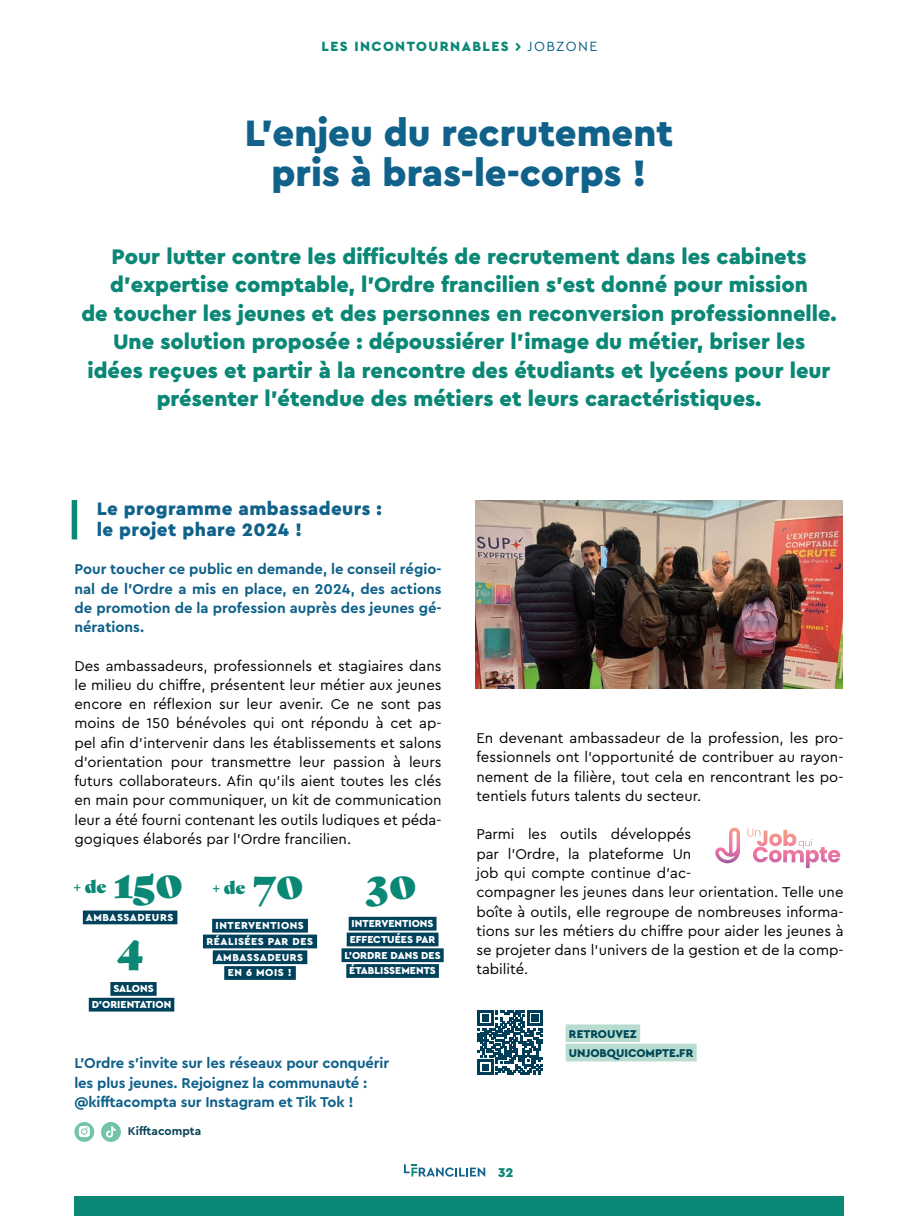
<style>
.page{position:relative;width:918px;height:1216px;background:#fff}
.page>*{position:absolute;margin:0;border:0;box-sizing:border-box;transform-origin:0 0}
.Text_2{font:40.95px "Gastromond";letter-spacing:-.01em;color:#0b8776}
.t1{font:900 38.5px "Cera Pro";color:#10628b}
.t2{font:900 22.05px/28.3px "Cera Pro";color:#0b8776;text-align:center}
.INNEST_INTERTITRE{font:900 18.9px "Cera Pro";letter-spacing:.02em;color:#10628b}
.Text_2-2{font:17.5px "Gastromond";color:#0b8776}
.t3{font:14.88px/19.2px "Cera Pro";color:#000;text-align:justify}
.t4{font:700 14.88px/19.2px "Cera Pro";letter-spacing:-.01em;color:#10628b;text-align:justify}
.t5{font:900 14px "Cera Pro";letter-spacing:.1em;color:#0b8776}
.t6{font:14px "Cera Pro";letter-spacing:.1em;color:#10628b}
.t7{font:900 13.47px "Cera Pro";color:#0b8776}
.t8{font:700 11.9px "Cera Pro";color:#0a4459}
.t9{font:900 11.72px "Cera Pro";color:#004859}
.Text_2-3{font:900 10.67px/15.8px "Cera Pro";color:#fff;text-align:center}
.Text_2-4{font:900 10.67px "Cera Pro";letter-spacing:.05em;color:#fff}
</style>
<div class="page">
<div style="left:72px;top:500px;width:5px;height:39px;background:#0b8776"></div>
<div style="left:566px;top:1024px;width:74px;height:18px;background:#b8ddd0"></div>
<div style="left:566px;top:1043px;width:130px;height:18px;background:#b8ddd0"></div>
<svg style="left:515px;top:43px;width:6px;height:8px"></svg>
<svg style="left:404px;top:1164px;width:81px;height:12px"></svg>
<div style="left:74px;top:1196px;width:769px;height:19px;background:#0b8776"></div>
<img style="left:475px;top:500px;width:367px;height:188px">
<div style="left:83px;top:910px;width:94px;height:14px;background:#00425b"></div>
<div style="left:212px;top:918px;width:96px;height:14px;background:#00425b"></div>
<div style="left:203px;top:934px;width:114px;height:14px;background:#00425b"></div>
<div style="left:213px;top:950px;width:94px;height:14px;background:#00425b"></div>
<div style="left:224px;top:966px;width:72px;height:13px;background:#00425b"></div>
<div style="left:349px;top:916px;width:87px;height:14px;background:#00425b"></div>
<div style="left:347px;top:932px;width:91px;height:14px;background:#00425b"></div>
<div style="left:341px;top:948px;width:103px;height:14px;background:#00425b"></div>
<div style="left:346px;top:964px;width:93px;height:13px;background:#00425b"></div>
<div style="left:110px;top:982px;width:47px;height:13px;background:#00425b"></div>
<div style="left:89px;top:997px;width:85px;height:14px;background:#00425b"></div>
<svg style="left:747px;top:828px;width:65px;height:20px"></svg>
<svg style="left:715px;top:827px;width:25px;height:36px"></svg>
<svg style="left:74px;top:1121px;width:20px;height:20px"></svg>
<svg style="left:79px;top:1125px;width:11px;height:11px"></svg>
<svg style="left:101px;top:1122px;width:20px;height:19px"></svg>
<svg style="left:478px;top:1010px;width:65px;height:65px"></svg>
<p class="t5" style="left:321px;top:37px;width:189px">LES INCONTOURNABLES</p>
<p class="t6" style="left:527px;top:37px;width:71px">JOBZONE</p>
<p class="t1" style="left:245px;top:107px;width:430px">L’enjeu du recrutement</p>
<p class="t1" style="left:271px;top:148px;width:377px">pris à bras-le-corps !</p>
<p class="t2" style="left:81px;top:242px;width:757px">Pour lutter contre les difficultés de recrutement dans les cabinets d’expertise comptable, l’Ordre francilien s’est donné pour mission<br>de toucher les jeunes et des personnes en reconversion professionnelle.<br>Une solution proposée : dépoussiérer l’image du métier, briser les<br>idées reçues et partir à la rencontre des étudiants et lycéens pour leur présenter l’étendue des métiers et leurs caractéristiques.</p>
<p class="INNEST_INTERTITRE" style="left:97px;top:496px;width:286px">Le programme ambassadeurs :</p>
<p class="INNEST_INTERTITRE" style="left:97px;top:517px;width:207px">le projet phare 2024 !</p>
<p class="t4" style="left:74px;top:559px;width:369px">Pour toucher ce public en demande, le conseil régio&shy;nal de l’Ordre a mis en place, en 2024, des actions de promotion de la profession auprès des jeunes gé&shy;nérations.</p>
<p class="t3" style="left:74px;top:655px;width:369px">Des ambassadeurs, professionnels et stagiaires dans le milieu du chiffre, présentent leur métier aux jeunes encore en réflexion sur leur avenir. Ce ne sont pas moins de 150 bénévoles qui ont répondu à cet ap&shy;pel afin d’intervenir dans les établissements et salons d’orientation pour transmettre leur passion à leurs futurs collaborateurs. Afin qu’ils aient toutes les clés en main pour communiquer, un kit de communication leur a été fourni contenant les outils ludiques et péda&shy;gogiques élaborés par l’Ordre francilien.</p>
<p class="Text_2-2" style="left:73px;top:872px;width:35px">+ de</p>
<p class="Text_2" style="left:114px;top:851px;width:70px">150</p>
<p class="Text_2-4" style="left:86px;top:910px;width:89px">AMBASSADEURS</p>
<p class="Text_2" style="left:117px;top:916px;width:28px">4</p>
<p class="Text_2-3" style="left:113px;top:980px;width:42px">SALONS</p>
<p class="Text_2-3" style="left:92px;top:996px;width:81px">D’ORIENTATION</p>
<p class="Text_2-2" style="left:213px;top:874px;width:35px">+ de</p>
<p class="Text_2" style="left:253px;top:852px;width:52px">70</p>
<p class="Text_2-4" style="left:216px;top:918px;width:90px">INTERVENTIONS</p>
<p class="Text_2-4" style="left:206px;top:934px;width:108px">RÉALISÉES PAR DES</p>
<p class="Text_2-4" style="left:216px;top:949px;width:89px">AMBASSADEURS</p>
<p class="Text_2-3" style="left:228px;top:964px;width:66px">EN 6 MOIS !</p>
<p class="Text_2" style="left:365px;top:852px;width:53px">30</p>
<p class="Text_2-3" style="left:344px;top:915px;width:98px">INTERVENTIONS<br>EFFECTUÉES PAR<br>L’ORDRE DANS DES</p>
<p class="Text_2-3" style="left:349px;top:962px;width:88px">ÉTABLISSEMENTS</p>
<p class="t4" style="left:74px;top:1053px;width:316px">L’Ordre s’invite sur les réseaux pour conquérir les plus jeunes. Rejoignez la communauté :</p>
<p class="t4" style="left:74px;top:1091px;width:281px">@kifftacompta sur Instagram et Tik Tok !</p>
<p class="t8" style="left:128px;top:1122px;width:75px">Kifftacompta</p>
<p class="t3" style="left:476px;top:728px;width:369px">En devenant ambassadeur de la profession, les pro&shy;fessionnels ont l’opportunité de contribuer au rayon&shy;nement de la filière, tout cela en rencontrant les po&shy;tentiels futurs talents du secteur.</p>
<p class="t3" style="left:476px;top:824px;width:369px;text-align:left">Parmi les outils développés<br>par l’Ordre, la plateforme Un<br>job qui compte continue d’ac-<br>compagner les jeunes dans leur orientation. Telle une boîte à outils, elle regroupe de nombreuses informa&shy;tions sur les métiers du chiffre pour aider les jeunes à se projeter dans l’univers de la gestion et de la comp&shy;tabilité.</p>
<p class="t7" style="left:498px;top:1163px;width:17px">32</p>
<p class="t9" style="left:569px;top:1025px;width:69px">RETROUVEZ</p>
<p class="t9" style="left:569px;top:1045px;width:126px">UNJOBQUICOMPTE.FR</p>
</div>
